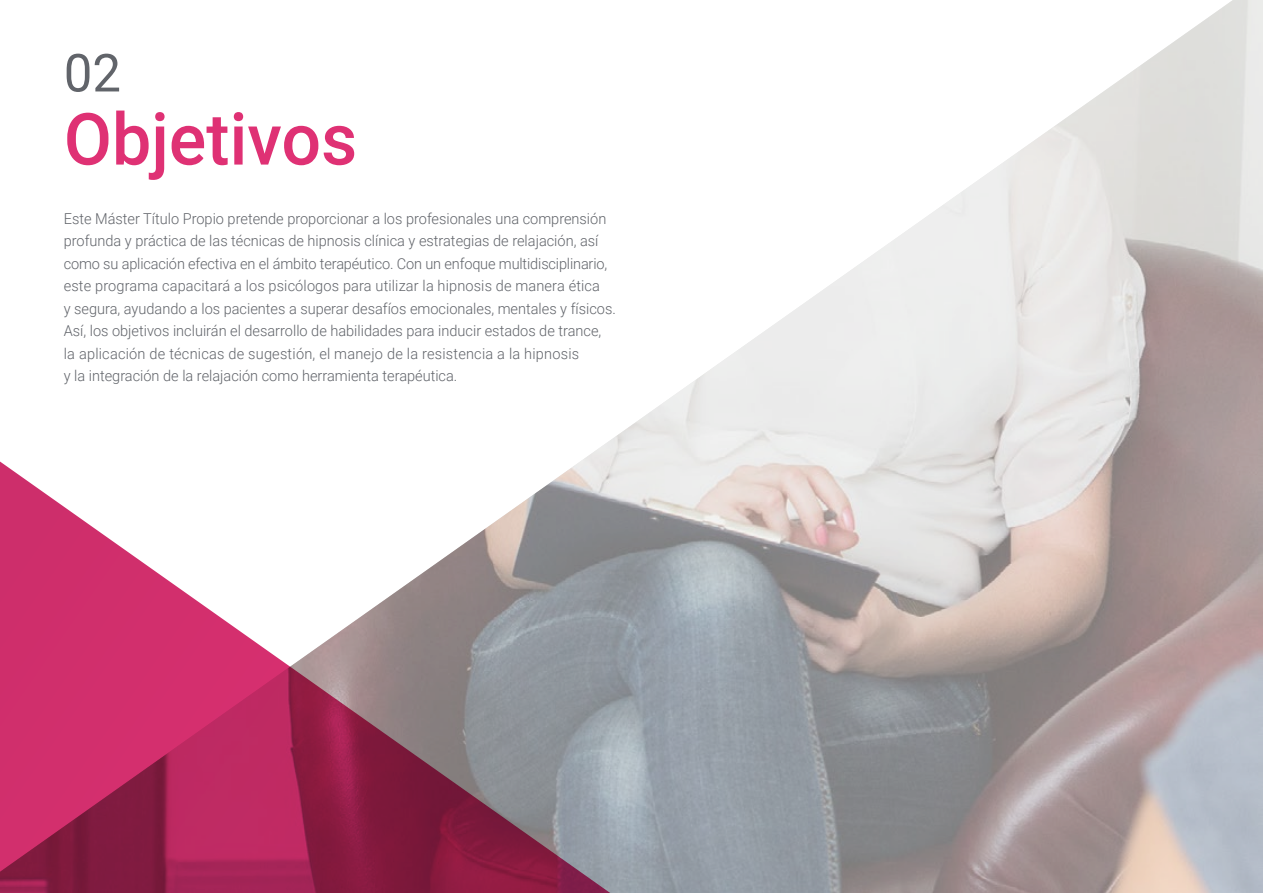
<style>
.page{position:relative;width:1263px;height:893px;background:#fff}
.page>*{position:absolute;margin:0;border:0;box-sizing:border-box;transform-origin:0 0}
.t1{font:500 72px "Roboto";color:#df3174}
.t2{font:52.5px "Roboto";color:#61646a}
.t3{font:300 15px/22.5px "Roboto";color:#61646a}
</style>
<div class="page">
<img style="left:603px;top:0;width:660px;height:893px">
<svg style="left:0;top:446px;width:640px;height:447px"></svg>
<h2 class="t2" style="left:64px;top:36px;width:59px">02</h2>
<h1 class="t1" style="left:64px;top:89px;width:295px">Objetivos</h1>
<p class="t3" style="left:64px;top:207px;width:554px">Este Máster Título Propio pretende proporcionar a los profesionales una comprensión profunda y práctica de las técnicas de hipnosis clínica y estrategias de relajación, así como su aplicación efectiva en el ámbito terapéutico. Con un enfoque multidisciplinario, este programa capacitará a los psicólogos para utilizar la hipnosis de manera ética<br>y segura, ayudando a los pacientes a superar desafíos emocionales, mentales y físicos.<br>Así, los objetivos incluirán el desarrollo de habilidades para inducir estados de trance, la aplicación de técnicas de sugestión, el manejo de la resistencia a la hipnosis<br>y la integración de la relajación como herramienta terapéutica.</p>
</div>
